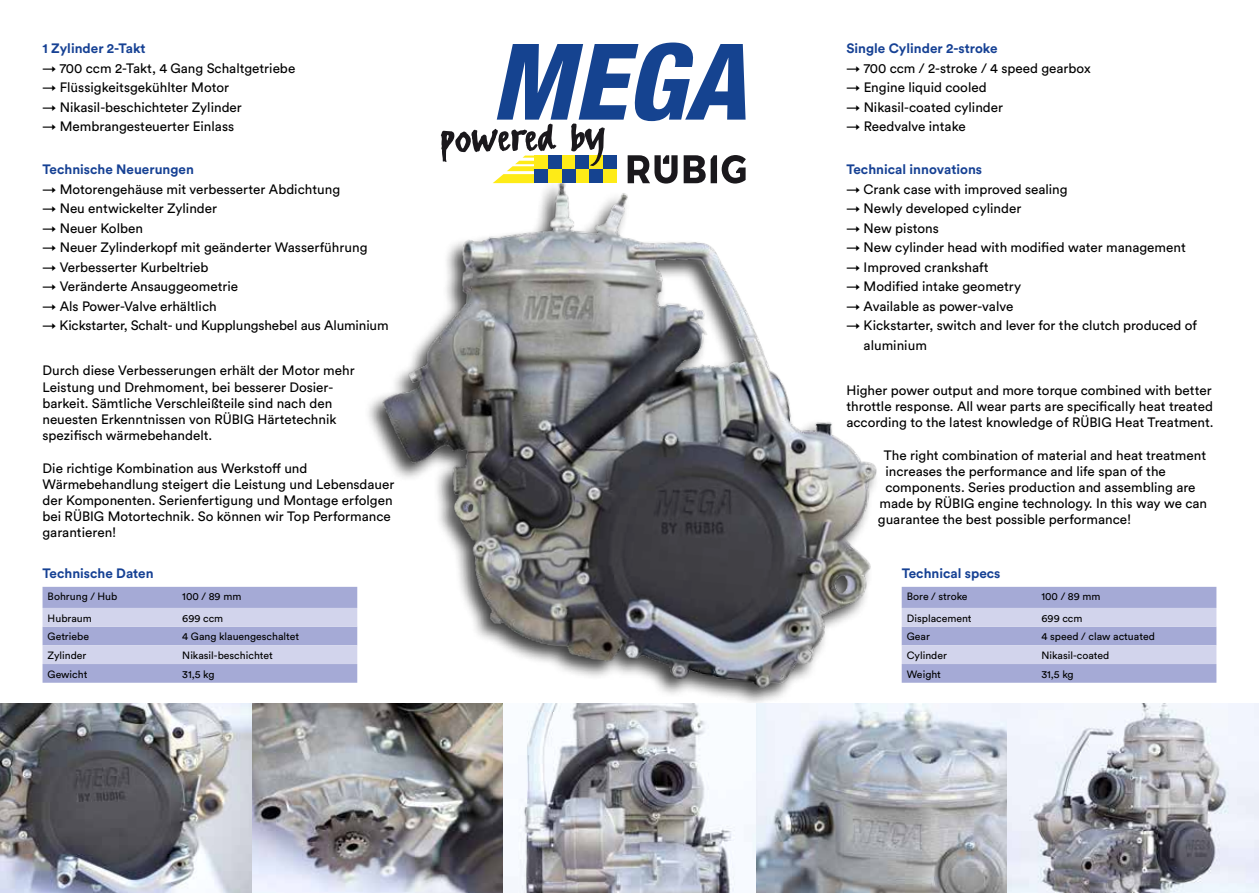
<style>
.page{position:relative;width:1259px;height:893px;background:#fff}
.page>*{position:absolute;margin:0;border:0;box-sizing:border-box;transform-origin:0 0}
.t1{font:13.5px/16.2px "Circular Pro";color:#000}
.t2{font:700 13.5px "Circular Pro";color:#164194}
.t3{font:10.5px "Circular Pro";color:#000}
</style>
<div class="page">
<img style="left:323px;top:135px;width:605px;height:569px">
<svg style="left:441px;top:43px;width:305px;height:141px"></svg>
<svg style="left:43px;top:587px;width:314px;height:96px;background:#b7bbde"></svg>
<svg style="left:901px;top:587px;width:315px;height:96px;background:#b8bcdf"></svg>
<img style="left:0;top:704px;width:1259px;height:189px">
<p class="t2" style="left:43px;top:39px;width:105px">1 Zylinder 2-Takt</p>
<p class="t1" style="left:43px;top:59px;width:254px">→ 700 ccm 2-Takt, 4 Gang Schaltgetriebe</p>
<p class="t1" style="left:43px;top:79px;width:188px">→ Flüssigkeitsgekühlter Motor</p>
<p class="t1" style="left:43px;top:98px;width:201px">→ Nikasil-beschichteter Zylinder</p>
<p class="t1" style="left:43px;top:118px;width:193px">→ Membrangesteuerter Einlass</p>
<p class="t2" style="left:43px;top:160px;width:153px">Technische Neuerungen</p>
<p class="t1" style="left:43px;top:180px;width:299px">→ Motorengehäuse mit verbesserter Abdichtung</p>
<p class="t1" style="left:43px;top:200px;width:176px">→ Neu entwickelter Zylinder</p>
<p class="t1" style="left:43px;top:219px;width:102px">→ Neuer Kolben</p>
<p class="t1" style="left:43px;top:239px;width:326px">→ Neuer Zylinderkopf mit geänderter Wasserführung</p>
<p class="t1" style="left:43px;top:258px;width:168px">→ Verbesserter Kurbeltrieb</p>
<p class="t1" style="left:43px;top:278px;width:197px">→ Veränderte Ansauggeometrie</p>
<p class="t1" style="left:43px;top:297px;width:176px">→ Als Power-Valve erhältlich</p>
<p class="t1" style="left:43px;top:317px;width:348px">→ Kickstarter, Schalt- und Kupplungshebel aus Aluminium</p>
<p class="t1" style="left:43px;top:362px;width:313px">Durch diese Verbesserungen erhält der Motor mehr Leistung und Drehmoment, bei besserer Dosier&shy;barkeit. Sämtliche Verschleißteile sind nach den neuesten Erkenntnissen von RÜBIG Härtetechnik spezifisch wärmebehandelt.</p>
<p class="t1" style="left:43px;top:459px;width:353px">Die richtige Kombination aus Werkstoff und Wärmebehandlung steigert die Leistung und Lebensdauer der Komponenten. Serienfertigung und Montage erfolgen bei RÜBIG Motortechnik. So können wir Top Performance garantieren!</p>
<p class="t2" style="left:43px;top:564px;width:113px">Technische Daten</p>
<p class="t3" style="left:48px;top:590px;width:71px">Bohrung / Hub</p>
<p class="t3" style="left:182px;top:590px;width:61px">100 / 89 mm</p>
<p class="t3" style="left:48px;top:611px;width:46px">Hubraum</p>
<p class="t3" style="left:182px;top:611px;width:42px">699 ccm</p>
<p class="t3" style="left:48px;top:629px;width:43px">Getriebe</p>
<p class="t3" style="left:182px;top:629px;width:118px">4 Gang klauengeschaltet</p>
<p class="t3" style="left:48px;top:648px;width:40px">Zylinder</p>
<p class="t3" style="left:182px;top:648px;width:92px">Nikasil-beschichtet</p>
<p class="t3" style="left:48px;top:667px;width:41px">Gewicht</p>
<p class="t3" style="left:182px;top:667px;width:34px">31,5 kg</p>
<p class="t2" style="left:846px;top:39px;width:153px">Single Cylinder 2-stroke</p>
<p class="t1" style="left:846px;top:59px;width:246px">→ 700 ccm / 2-stroke / 4 speed gearbox</p>
<p class="t1" style="left:846px;top:79px;width:142px">→ Engine liquid cooled</p>
<p class="t1" style="left:846px;top:98px;width:158px">→ Nikasil-coated cylinder</p>
<p class="t1" style="left:846px;top:118px;width:121px">→ Reedvalve intake</p>
<p class="t2" style="left:846px;top:160px;width:137px">Technical innovations</p>
<p class="t1" style="left:846px;top:180px;width:223px">→ Crank case with improved sealing</p>
<p class="t1" style="left:846px;top:200px;width:176px">→ Newly developed cylinder</p>
<p class="t1" style="left:846px;top:219px;width:94px">→ New pistons</p>
<p class="t1" style="left:846px;top:239px;width:341px">→ New cylinder head with modified water management</p>
<p class="t1" style="left:846px;top:258px;width:144px">→ Improved crankshaft</p>
<p class="t1" style="left:846px;top:278px;width:176px">→ Modified intake geometry</p>
<p class="t1" style="left:846px;top:297px;width:168px">→ Available as power-valve</p>
<p class="t1" style="left:863px;top:315px;width:335px;line-height:19.5px;text-indent:-17px">→ Kickstarter, switch and lever for the clutch produced of aluminium</p>
<p class="t1" style="left:846px;top:381px;width:369px">Higher power output and more torque combined with better throttle response. All wear parts are specifically heat treated according to the latest knowledge of RÜBIG Heat Treatment.</p>
<p class="t1" style="left:884px;top:446px;width:324px">The right combination of material and heat treatment</p>
<p class="t1" style="left:885px;top:462px;width:282px">increases the performance and life span of the</p>
<p class="t1" style="left:885px;top:479px;width:312px">components. Series production and assembling are</p>
<p class="t1" style="left:879px;top:495px;width:329px">made by RÜBIG engine technology. In this way we can</p>
<p class="t1" style="left:878px;top:511px;width:255px">guarantee the best possible performance!</p>
<p class="t2" style="left:901px;top:564px;width:100px">Technical specs</p>
<p class="t3" style="left:907px;top:590px;width:62px">Bore / stroke</p>
<p class="t3" style="left:1041px;top:590px;width:61px">100 / 89 mm</p>
<p class="t3" style="left:907px;top:611px;width:66px">Displacement</p>
<p class="t3" style="left:1041px;top:611px;width:42px">699 ccm</p>
<p class="t3" style="left:907px;top:629px;width:25px">Gear</p>
<p class="t3" style="left:1041px;top:629px;width:115px">4 speed / claw actuated</p>
<p class="t3" style="left:907px;top:648px;width:42px">Cylinder</p>
<p class="t3" style="left:1041px;top:648px;width:69px">Nikasil-coated</p>
<p class="t3" style="left:907px;top:667px;width:36px">Weight</p>
<p class="t3" style="left:1041px;top:667px;width:34px">31,5 kg</p>
</div>
